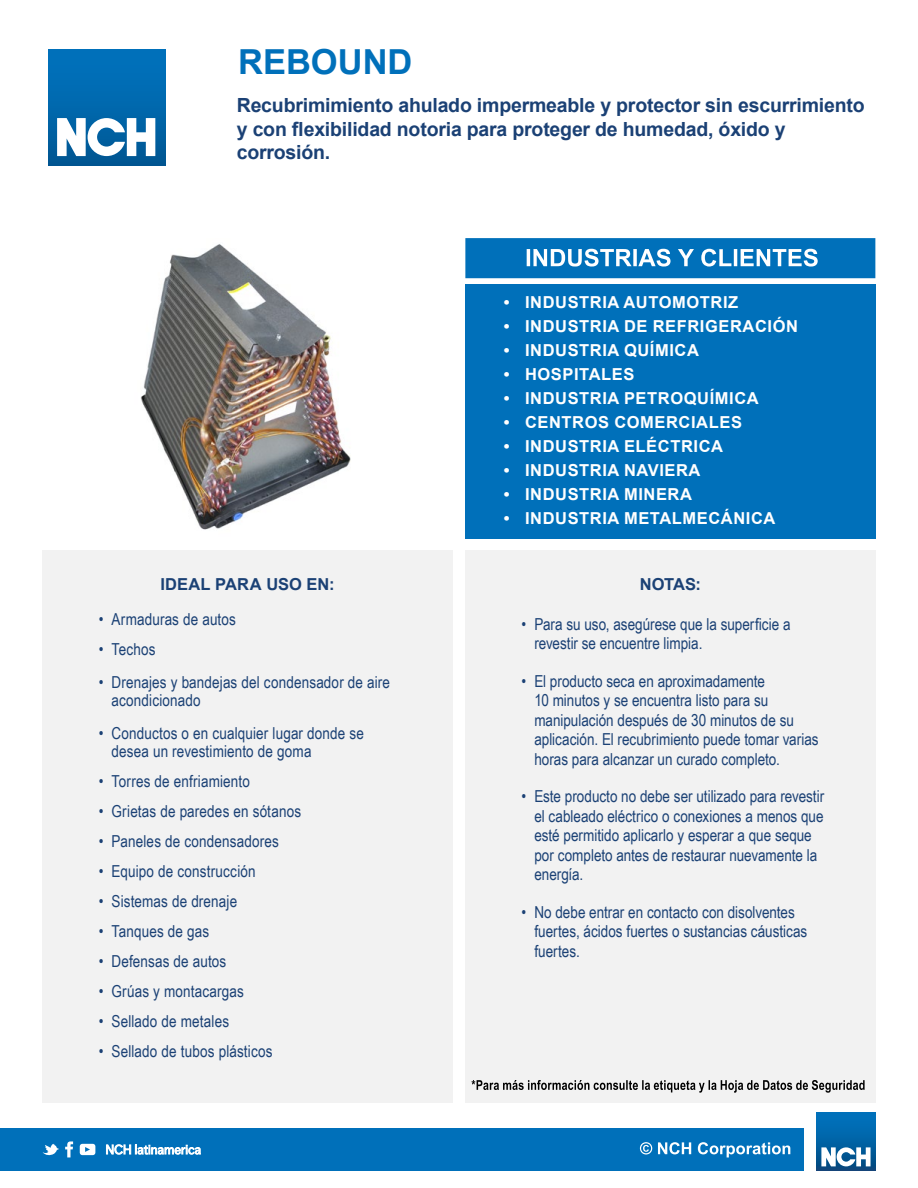
<style>
.page{position:relative;width:918px;height:1188px;background:#fff}
.page>*{position:absolute;margin:0;border:0;box-sizing:border-box;transform-origin:0 0}
.t1{font:700 34.5px "Arial";color:#0070ba}
.t2{font:700 19.5px/23.4px "Arial";letter-spacing:-.01em;color:#1b4175}
.t3{font:16.5px/19.5px "Arial Narrow";color:#1b4175}
.t4{font:700 16.5px "Arial";letter-spacing:.035em;color:#fff}
.t5{font:700 16.5px "Arial";letter-spacing:.005em;color:#1b4175}
</style>
<div class="page">
<div style="left:0;top:1128px;width:803px;height:43px;background:#0070ba"></div>
<div style="left:43px;top:550px;width:410px;height:553px;background:#f2f2f2"></div>
<div style="left:465px;top:550px;width:410px;height:553px;background:#f2f2f2"></div>
<div style="left:465px;top:284px;width:410px;height:255px;background:#0070ba"></div>
<svg style="left:465px;top:238px;width:410px;height:40px;background:#2383c3"></svg>
<svg style="left:106px;top:1144px;width:95px;height:11px"></svg>
<svg style="left:43px;top:1144px;width:16px;height:12px"></svg>
<svg style="left:65px;top:1141px;width:8px;height:16px"></svg>
<svg style="left:80px;top:1144px;width:15px;height:11px"></svg>
<svg style="left:816px;top:1112px;width:60px;height:59px"></svg>
<div style="left:817px;top:1112px;width:58px;height:59px;background:linear-gradient(to bottom,#0075c2,#084d82)"></div>
<svg style="left:821px;top:1147px;width:50px;height:19px"></svg>
<svg style="left:472px;top:1080px;width:393px;height:13px"></svg>
<img style="left:141px;top:244px;width:210px;height:286px">
<svg style="left:640px;top:1142px;width:12px;height:13px"></svg>
<svg style="left:658px;top:1142px;width:33px;height:12px"></svg>
<svg style="left:698px;top:1142px;width:92px;height:15px"></svg>
<div style="left:48px;top:49px;width:117px;height:116px;background:linear-gradient(to bottom,#0074c0,#005895)"></div>
<svg style="left:57px;top:118px;width:98px;height:38px"></svg>
<h1 class="t1" style="left:238px;top:38px;width:176px">REBOUND</h1>
<p class="t2" style="left:237px;top:94px;width:629px">Recubrimimiento ahulado impermeable y protector sin escurrimiento y con flexibilidad notoria para proteger de humedad, óxido y corrosión.</p>
<p class="t5" style="left:160px;top:573px;width:176px">IDEAL PARA USO EN:</p>
<p class="t3" style="left:99px;top:609px;width:139px">• Armaduras de autos</p>
<p class="t3" style="left:99px;top:639px;width:58px">• Techos</p>
<p class="t3" style="left:112px;top:673px;width:280px;line-height:18px;text-indent:-13px">• Drenajes y bandejas del condensador de aire acondicionado</p>
<p class="t3" style="left:112px;top:724px;width:254px;line-height:18px;text-indent:-13px">• Conductos o en cualquier lugar donde se desea un revestimiento de goma</p>
<p class="t3" style="left:99px;top:771px;width:153px">• Torres de enfriamiento</p>
<p class="t3" style="left:99px;top:801px;width:204px">• Grietas de paredes en sótanos</p>
<p class="t3" style="left:99px;top:831px;width:182px">• Paneles de condensadores</p>
<p class="t3" style="left:99px;top:861px;width:158px">• Equipo de construcción</p>
<p class="t3" style="left:99px;top:891px;width:140px">• Sistemas de drenaje</p>
<p class="t3" style="left:99px;top:921px;width:112px">• Tanques de gas</p>
<p class="t3" style="left:99px;top:951px;width:129px">• Defensas de autos</p>
<p class="t3" style="left:99px;top:981px;width:147px">• Grúas y montacargas</p>
<p class="t3" style="left:99px;top:1011px;width:132px">• Sellado de metales</p>
<p class="t3" style="left:99px;top:1041px;width:175px">• Sellado de tubos plásticos</p>
<p class="t4" style="left:504px;top:290px;width:236px">• INDUSTRIA AUTOMOTRIZ</p>
<p class="t4" style="left:504px;top:314px;width:296px">• INDUSTRIA DE REFRIGERACIÓN</p>
<p class="t4" style="left:504px;top:338px;width:197px">• INDUSTRIA QUÍMICA</p>
<p class="t4" style="left:504px;top:362px;width:132px">• HOSPITALES</p>
<p class="t4" style="left:504px;top:386px;width:256px">• INDUSTRIA PETROQUÍMICA</p>
<p class="t4" style="left:504px;top:410px;width:240px">• CENTROS COMERCIALES</p>
<p class="t4" style="left:504px;top:434px;width:221px">• INDUSTRIA ELÉCTRICA</p>
<p class="t4" style="left:504px;top:458px;width:198px">• INDUSTRIA NAVIERA</p>
<p class="t4" style="left:504px;top:482px;width:190px">• INDUSTRIA MINERA</p>
<p class="t4" style="left:504px;top:506px;width:273px">• INDUSTRIA METALMECÁNICA</p>
<p class="t5" style="left:640px;top:573px;width:63px">NOTAS:</p>
<p class="t3" style="left:534px;top:613px;width:258px;text-indent:-13px">• Para su uso, asegúrese que la superficie a revestir se encuentre limpia.</p>
<p class="t3" style="left:534px;top:670px;width:286px;text-indent:-13px">• El producto seca en aproximadamente<br>10 minutos y se encuentra listo para su manipulación después de 30 minutos de su aplicación. El recubrimiento puede tomar varias horas para alcanzar un curado completo.</p>
<p class="t3" style="left:534px;top:786px;width:291px;text-indent:-13px">• Este producto no debe ser utilizado para revestir el cableado eléctrico o conexiones a menos que esté permitido aplicarlo y esperar a que seque por completo antes de restaurar nuevamente la energía.</p>
<p class="t3" style="left:534px;top:901px;width:275px;text-indent:-13px">• No debe entrar en contacto con disolventes fuertes, ácidos fuertes o sustancias cáusticas fuertes.</p>
</div>
